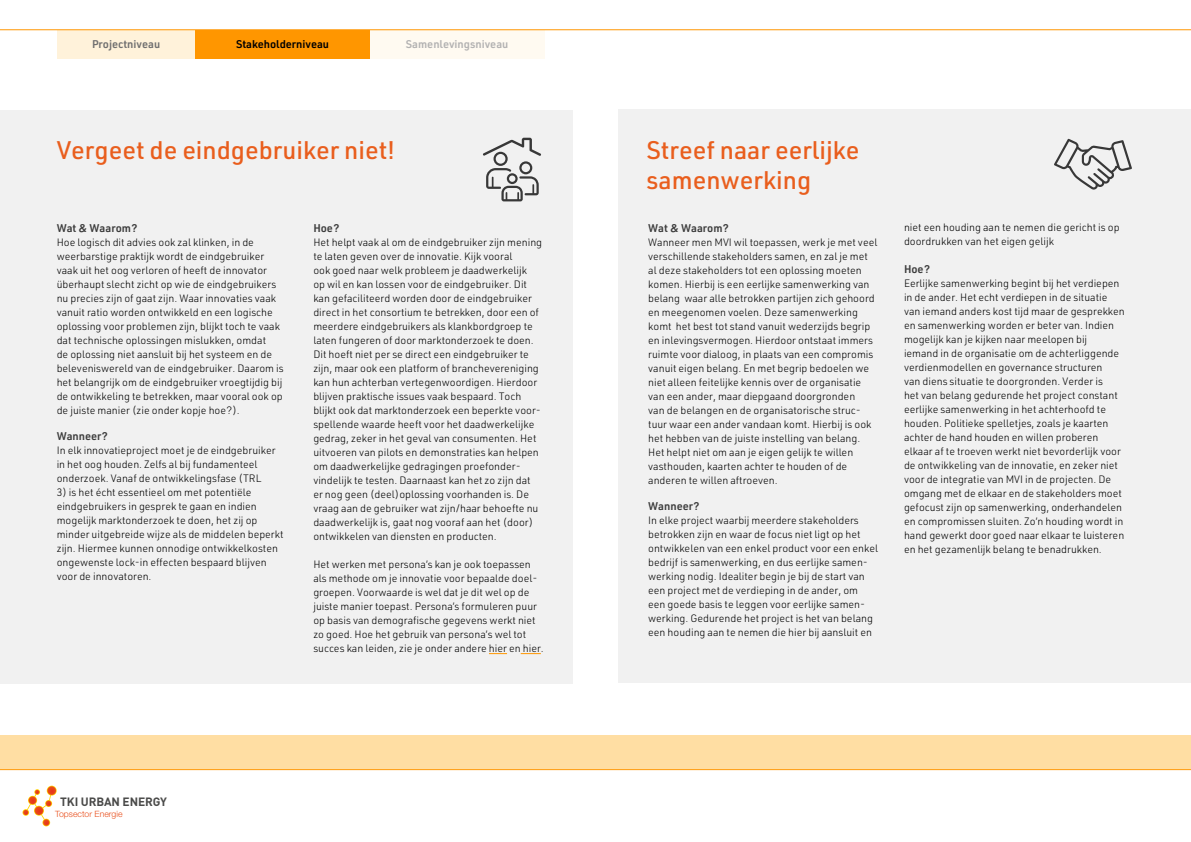
<style>
.page{position:relative;width:1191px;height:842px;background:#fff}
.page>*{position:absolute;margin:0;border:0;box-sizing:border-box;transform-origin:0 0}
.t1{font:500 25px/30px "URWDIN";color:#e95e1d}
.t2{font:700 11.9px "DINOT";letter-spacing:-.01em;color:#4a4a49}
.t3{font:600 11px "URWDIN";color:#3c3c3c}
.t4{font:600 11px "URWDIN";color:#b3b2b2}
.t5{font:600 11px "URWDIN";color:#000}
.t6{font:600 11px "URWDIN";color:#706f6f}
.t7{font:300 10.5px/14px "URWDIN";color:#000}
.t8{font:300 8.7px "Helvetica Neue LT Std";color:#e94e1b}
</style>
<div class="page">
<div style="left:0;top:110px;width:572px;height:574px;background:#f1f1f1"></div>
<div style="left:618px;top:110px;width:573px;height:573px;background:#f1f1f1"></div>
<svg style="left:489px;top:653px;width:18px;height:1px"></svg>
<svg style="left:521px;top:653px;width:20px;height:1px"></svg>
<svg style="left:483px;top:138px;width:58px;height:63px"></svg>
<svg style="left:1054px;top:139px;width:78px;height:51px"></svg>
<div style="left:57px;top:30px;width:138px;height:29px;background:#fff2da"></div>
<div style="left:195px;top:30px;width:175px;height:29px;background:#ff9600"></div>
<div style="left:370px;top:30px;width:174px;height:29px;background:#fffaf1"></div>
<div style="left:0;top:736px;width:1191px;height:33px;background:#ffdea3"></div>
<hr style="left:0;top:29px;width:1191px;height:1px;background:#ff9600">
<svg style="left:0;top:769px;width:1191px;height:58px"></svg>
<svg style="left:23px;top:786px;width:33px;height:40px"></svg>
<p class="t6" style="left:92px;top:37px;width:70px">Projectniveau</p>
<p class="t5" style="left:236px;top:37px;width:95px">Stakeholderniveau</p>
<p class="t4" style="left:406px;top:37px;width:104px">Samenlevingsniveau</p>
<h1 class="t1" style="left:57px;top:134px;width:340px">Vergeet de eindgebruiker niet!</h1>
<h1 class="t1" style="left:646px;top:135px;width:214px">Streef naar eerlijke samenwerking</h1>
<p class="t3" style="left:57px;top:220px;width:82px">Wat &amp; Waarom?</p>
<p class="t7" style="left:57px;top:235px;width:228px">Hoe logisch dit advies ook zal klinken, in de weerbarstige praktijk wordt de eindgebruiker vaak uit het oog verloren of heeft de innovator überhaupt slecht zicht op wie de eindgebruikers nu precies zijn of gaat zijn. Waar innovaties vaak vanuit ratio worden ontwikkeld en een logische oplossing voor problemen zijn, blijkt toch te vaak dat technische oplossingen mislukken, omdat<br>de oplossing niet aansluit bij het systeem en de beleveniswereld van de eindgebruiker. Daarom is het belangrijk om de eindgebruiker vroegtijdig bij de ontwikkeling te betrekken, maar vooral ook op de juiste manier (zie onder kopje hoe?).</p>
<p class="t3" style="left:57px;top:428px;width:53px">Wanneer?</p>
<p class="t7" style="left:57px;top:443px;width:220px">In elk innovatieproject moet je de eindgebruiker in het oog houden. Zelfs al bij fundamenteel onderzoek. Vanaf de ontwikkelingsfase (TRL</p>
<p class="t7" style="left:57px;top:485px;width:228px">3) is het écht essentieel om met potentiële eindgebruikers in gesprek te gaan en indien mogelijk marktonderzoek te doen, het zij op minder uitgebreide wijze als de middelen beperkt zijn. Hiermee kunnen onnodige ontwikkelkosten ongewenste lock-in effecten bespaard blijven voor de innovatoren.</p>
<p class="t3" style="left:313px;top:220px;width:28px">Hoe?</p>
<p class="t7" style="left:313px;top:235px;width:230px">Het helpt vaak al om de eindgebruiker zijn mening te laten geven over de innovatie. Kijk vooral<br>ook goed naar welk probleem je daadwerkelijk<br>op wil en kan lossen voor de eindgebruiker. Dit kan gefaciliteerd worden door de eindgebruiker direct in het consortium te betrekken, door een of meerdere eindgebruikers als klankbordgroep te laten fungeren of door marktonderzoek te doen.<br>Dit hoeft niet per se direct een eindgebruiker te zijn, maar ook een platform of branchevereniging kan hun achterban vertegenwoordigen. Hierdoor blijven praktische issues vaak bespaard. Toch blijkt ook dat marktonderzoek een beperkte voor&shy;spellende waarde heeft voor het daadwerkelijke gedrag, zeker in het geval van consumenten. Het uitvoeren van pilots en demonstraties kan helpen om daadwerkelijke gedragingen proefonder&shy;vindelijk te testen. Daarnaast kan het zo zijn dat er nog geen (deel)oplossing voorhanden is. De vraag aan de gebruiker wat zijn/haar behoefte nu daadwerkelijk is, gaat nog vooraf aan het (door) ontwikkelen van diensten en producten.</p>
<p class="t7" style="left:313px;top:556px;width:232px">Het werken met persona’s kan je ook toepassen als methode om je innovatie voor bepaalde doel&shy;groepen. Voorwaarde is wel dat je dit wel op de juiste manier toepast. Persona’s formuleren puur op basis van demografische gegevens werkt niet zo goed. Hoe het gebruik van persona’s wel tot succes kan leiden, zie je onder andere hier en hier.</p>
<p class="t3" style="left:648px;top:220px;width:82px">Wat &amp; Waarom?</p>
<p class="t7" style="left:648px;top:235px;width:231px">Wanneer men MVI wil toepassen, werk je met veel verschillende stakeholders samen, en zal je met al deze stakeholders tot een oplossing moeten komen. Hierbij is een eerlijke samenwerking van belang waar alle betrokken partijen zich gehoord en meegenomen voelen. Deze samenwerking komt het best tot stand vanuit wederzijds begrip en inlevingsvermogen. Hierdoor ontstaat immers ruimte voor dialoog, in plaats van een compromis vanuit eigen belang. En met begrip bedoelen we niet alleen feitelijke kennis over de organisatie van een ander, maar diepgaand doorgronden<br>van de belangen en de organisatorische struc&shy;tuur waar een ander vandaan komt. Hierbij is ook het hebben van de juiste instelling van belang.<br>Het helpt niet om aan je eigen gelijk te willen vasthouden, kaarten achter te houden of de anderen te willen aftroeven.</p>
<p class="t3" style="left:648px;top:498px;width:53px">Wanneer?</p>
<p class="t7" style="left:648px;top:513px;width:231px">In elke project waarbij meerdere stakeholders betrokken zijn en waar de focus niet ligt op het ontwikkelen van een enkel product voor een enkel bedrijf is samenwerking, en dus eerlijke samen&shy;werking nodig. Idealiter begin je bij de start van een project met de verdieping in de ander, om<br>een goede basis te leggen voor eerlijke samen&shy;werking. Gedurende het project is het van belang een houding aan te nemen die hier bij aansluit en</p>
<p class="t7" style="left:904px;top:220px;width:217px">niet een houding aan te nemen die gericht is op doordrukken van het eigen gelijk</p>
<p class="t3" style="left:904px;top:262px;width:28px">Hoe?</p>
<p class="t7" style="left:904px;top:276px;width:222px">Eerlijke samenwerking begint bij het verdiepen in de ander. Het echt verdiepen in de situatie van iemand anders kost tijd maar de gesprekken en samenwerking worden er beter van. Indien mogelijk kan je kijken naar meelopen bij<br>iemand in de organisatie om de achterliggende verdienmodellen en governance structuren<br>van diens situatie te doorgronden. Verder is<br>het van belang gedurende het project constant eerlijke samenwerking in het achterhoofd te houden. Politieke spelletjes, zoals je kaarten achter de hand houden en willen proberen elkaar af te troeven werkt niet bevorderlijk voor de ontwikkeling van de innovatie, en zeker niet voor de integratie van MVI in de projecten. De omgang met de elkaar en de stakeholders moet gefocust zijn op samenwerking, onderhandelen en compromissen sluiten. Zo’n houding wordt in hand gewerkt door goed naar elkaar te luisteren en het gezamenlijk belang te benadrukken.</p>
<p class="t2" style="left:60px;top:794px;width:108px">TKI URBAN ENERGY</p>
<p class="t8" style="left:55px;top:808px;width:69px">Topsector Energie</p>
</div>
